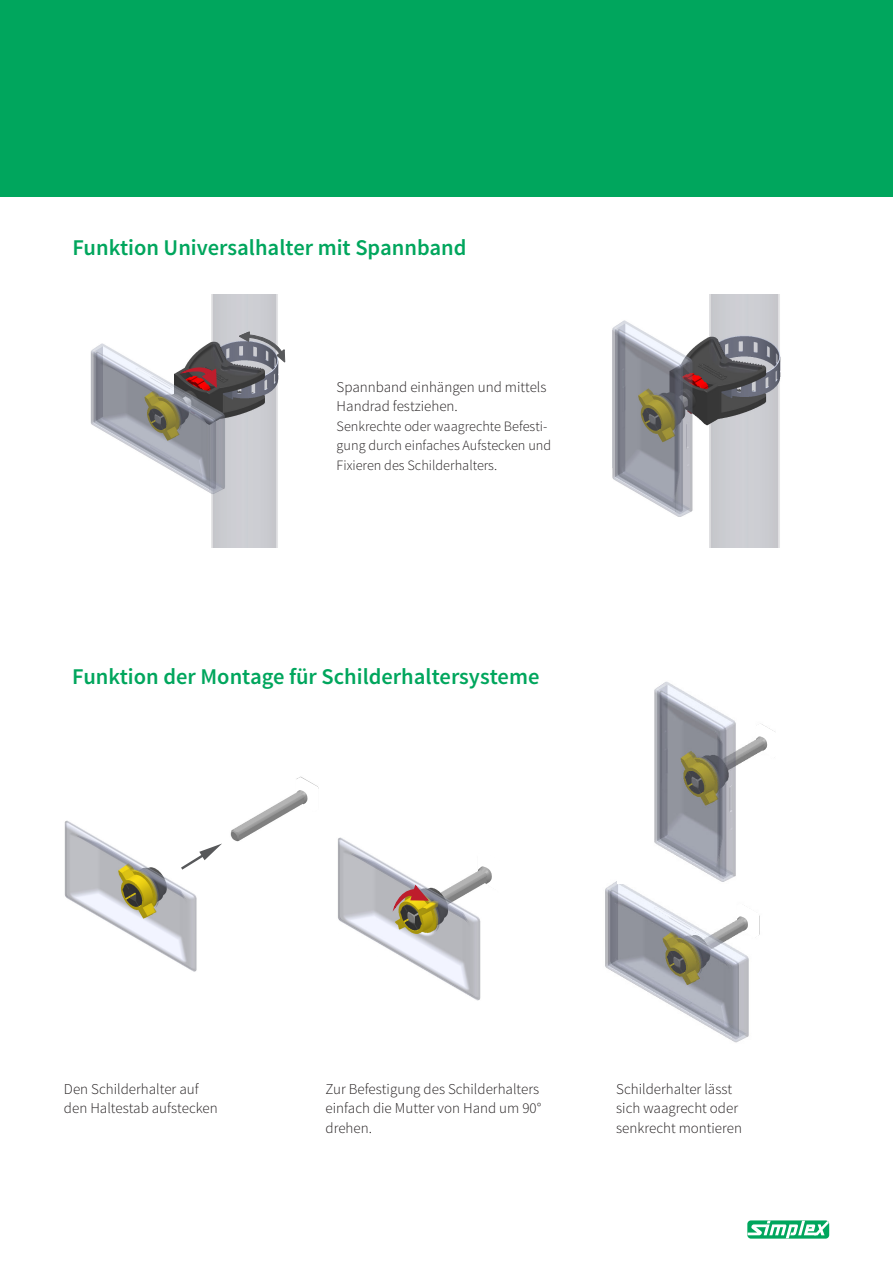
<style>
.page{position:relative;width:893px;height:1263px;background:#fff}
.page>*{position:absolute;margin:0;border:0;box-sizing:border-box;transform-origin:0 0}
.t1{font:600 22.5px "Source Sans Pro";color:#00a65d}
.t2{font:300 15px/19.5px "Source Sans Pro";color:#231f20}
.t3{font:300 14.25px/19.5px "Source Sans Pro";color:#231f20}
</style>
<div class="page">
<div style="left:0;top:0;width:893px;height:196px;background:#00a65d"></div>
<svg style="left:747px;top:1220px;width:82px;height:18px"></svg>
<img style="left:90px;top:294px;width:196px;height:254px">
<img style="left:612px;top:294px;width:169px;height:254px">
<img style="left:338px;top:837px;width:143px;height:164px">
<svg style="left:477px;top:851px;width:15px;height:41px"></svg>
<svg style="left:338px;top:877px;width:102px;height:124px"></svg>
<img style="left:605px;top:881px;width:155px;height:162px">
<svg style="left:736px;top:903px;width:23px;height:35px"></svg>
<img style="left:618px;top:681px;width:142px;height:202px">
<svg style="left:755px;top:723px;width:20px;height:35px"></svg>
<svg style="left:182px;top:364px;width:36px;height:25px"></svg>
<svg style="left:238px;top:331px;width:47px;height:32px;background:#94969e"></svg>
<img style="left:64px;top:776px;width:237px;height:196px">
<svg style="left:296px;top:777px;width:23px;height:35px"></svg>
<svg style="left:181px;top:843px;width:41px;height:27px"></svg>
<svg style="left:392px;top:883px;width:39px;height:27px"></svg>
<h1 class="t1" style="left:72px;top:234px;width:395px">Funktion Universalhalter mit Spannband</h1>
<p class="t2" style="left:337px;top:377px;width:211px">Spannband einhängen und mittels<br>Handrad festziehen.</p>
<p class="t3" style="left:337px;top:416px;width:216px">Senkrechte oder waagrechte Befesti&shy;gung durch einfaches Aufstecken und<br>Fixieren des Schilderhalters.</p>
<h1 class="t1" style="left:72px;top:663px;width:469px">Funktion der Montage für Schilderhaltersysteme</h1>
<p class="t2" style="left:64px;top:1079px;width:155px">Den Schilderhalter auf den Haltestab aufstecken</p>
<p class="t2" style="left:326px;top:1079px;width:217px">Zur Befestigung des Schilderhalters einfach die Mutter von Hand um 90° drehen.</p>
<p class="t2" style="left:616px;top:1079px;width:127px">Schilderhalter lässt sich waagrecht oder senkrecht montieren</p>
</div>
